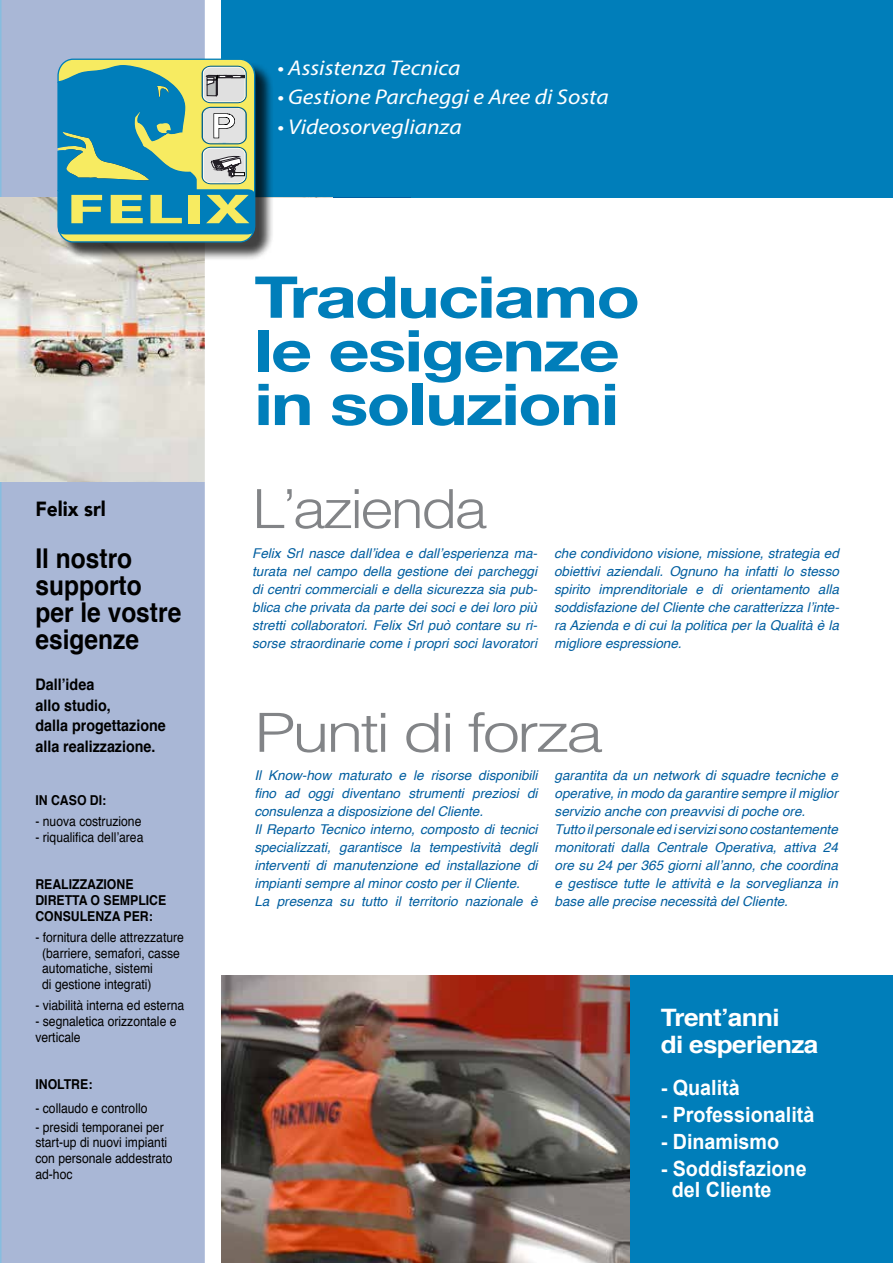
<style>
.page{position:relative;width:893px;height:1263px;background:#fff}
.page>*{position:absolute;margin:0;border:0;box-sizing:border-box;transform-origin:0 0}
.t1{font:700 57.6px/53.7px "Helvetica Neue";letter-spacing:-.025em;color:#007eba;scale:1.24 1}
.t2{font:300 54px "Helvetica";letter-spacing:-.05em;color:#828487;scale:1.25 1}
.t3{font:300 54px "Helvetica";letter-spacing:-.05em;color:#828487;scale:1.11 1}
.t4{font:700 42.15px "Myriad Pro";color:#f7eb61;scale:1.77 1}
.t5{font:700 27.3px/27.3px "Helvetica";color:#000;scale:.9 1}
.t6{font:700 24px/27px "Helvetica";letter-spacing:-.025em;color:#fff;scale:1.09 1}
.t7{font:italic 21.45px "Myriad Pro";color:#fff;scale:1.1 1}
.t8{font:700 21px/21px "Arial";color:#fff;scale:.94 1}
.t9{font:900 20.4px "Avenir";color:#000;scale:.94 1}
.t10{font:700 15.9px/20.4px "Helvetica";color:#000;scale:.9 1}
.t11{font:700 13.65px/15.9px "Helvetica";color:#000;scale:.9 1}
.t12{font:italic 13.5px/18px "Helvetica";color:#005ea0;text-align:justify}
.t13{font:13.5px/15.9px "Helvetica";color:#000;scale:.9 1}
</style>
<div class="page">
<div style="left:222px;top:0;width:671px;height:1263px;background:#007eba"></div>
<div style="left:0;top:0;width:205px;height:1263px;background:#a9b7d6"></div>
<img style="left:0;top:197px;width:333px;height:285px">
<div style="left:205px;top:0;width:15px;height:1263px;background:#fff"></div>
<div style="left:206px;top:198px;width:687px;height:776px;background:#fff"></div>
<div style="left:60px;top:61px;width:214px;height:200px;background:#000;opacity:.75"></div>
<svg style="left:57px;top:59px;width:198px;height:184px;background:#57a1a4"></svg>
<img style="left:222px;top:975px;width:407px;height:288px">
<h3 class="t4" style="left:66px;top:182px;width:106px">FELIX</h3>
<h3 class="t7" style="left:277px;top:54px;width:168px">• Assistenza Tecnica</h3>
<h3 class="t7" style="left:277px;top:84px;width:303px">• Gestione Parcheggi e Aree di Sosta</h3>
<h3 class="t7" style="left:277px;top:113px;width:169px">• Videosorveglianza</h3>
<h3 class="t9" style="left:35px;top:491px;width:76px">Felix srl</h3>
<h3 class="t5" style="left:35px;top:545px;width:164px">Il nostro supporto per le vostre esigenze</h3>
<p class="t10" style="left:35px;top:675px;width:146px">Dall’idea<br>allo studio,<br>dalla progettazione alla realizzazione.</p>
<p class="t11" style="left:35px;top:793px;width:80px">In caso di:</p>
<p class="t13" style="left:35px;top:813px;width:119px">- nuova costruzione</p>
<p class="t13" style="left:35px;top:829px;width:122px">- riqualifica dell’area</p>
<p class="t11" style="left:35px;top:877px;width:147px">realizzazione diretta o semplice consulenza per:</p>
<p class="t13" style="left:42px;top:929px;width:159px;text-indent:-7px">- fornitura delle attrezzature (barriere, semafori, casse automatiche, sistemi<br>di gestione integrati)</p>
<p class="t13" style="left:35px;top:997px;width:167px">- viabilità interna ed esterna</p>
<p class="t13" style="left:35px;top:1013px;width:158px">- segnaletica orizzontale e verticale</p>
<p class="t11" style="left:35px;top:1077px;width:65px">Inoltre:</p>
<p class="t13" style="left:35px;top:1100px;width:126px">- collaudo e controllo</p>
<p class="t13" style="left:35px;top:1119px;width:154px">- presidi temporanei per start-up di nuovi impianti con personale addestrato ad-hoc</p>
<h1 class="t1" style="left:254px;top:272px;width:313px">Traduciamo le esigenze in soluzioni</h1>
<h2 class="t3" style="left:252px;top:463px;width:214px">L’azienda</h2>
<p class="t12" style="left:252px;top:545px;width:287px">Felix Srl nasce dall’idea e dall’esperienza ma&shy;turata nel campo della gestione dei parcheggi di centri commerciali e della sicurezza sia pub&shy;blica che privata da parte dei soci e dei loro più stretti collaboratori. Felix Srl può contare su ri&shy;sorse straordinarie come i propri soci lavoratori</p>
<p class="t12" style="left:554px;top:545px;width:287px">che condividono visione, missione, strategia ed obiettivi aziendali. Ognuno ha infatti lo stesso spirito imprenditoriale e di orientamento alla soddisfazione del Cliente che caratterizza l’inte&shy;ra Azienda e di cui la politica per la Qualità è la migliore espressione.</p>
<h2 class="t2" style="left:254px;top:687px;width:281px">Punti di forza</h2>
<p class="t12" style="left:254px;top:766px;width:285px;text-align:left">Il Know-how maturato e le risorse disponibili fino ad oggi diventano strumenti preziosi di consulenza a disposizione del Cliente.<br>Il Reparto Tecnico interno, composto di tecnici specializzati, garantisce la tempestività degli interventi di manutenzione ed installazione di impianti sempre al minor costo per il Cliente.<br>La presenza su tutto il territorio nazionale è</p>
<p class="t12" style="left:555px;top:766px;width:285px;text-align:left">garantita da un network di squadre tecniche e operative, in modo da garantire sempre il miglior servizio anche con preavvisi di poche ore.<br>Tutto il personale ed i servizi sono costantemente monitorati dalla Centrale Operativa, attiva 24 ore su 24 per 365 giorni all’anno, che coordina e gestisce tutte le attività e la sorveglianza in base alle precise necessità del Cliente.</p>
<h3 class="t6" style="left:661px;top:1004px;width:146px">Trent’anni<br>di esperienza</h3>
<h3 class="t8" style="left:661px;top:1077px;width:86px">- Qualità</h3>
<h3 class="t8" style="left:661px;top:1104px;width:165px">- Professionalità</h3>
<h3 class="t8" style="left:661px;top:1131px;width:128px">- Dinamismo</h3>
<h3 class="t8" style="left:672px;top:1158px;width:145px;text-indent:-11px">- Soddisfazione del Cliente</h3>
</div>
